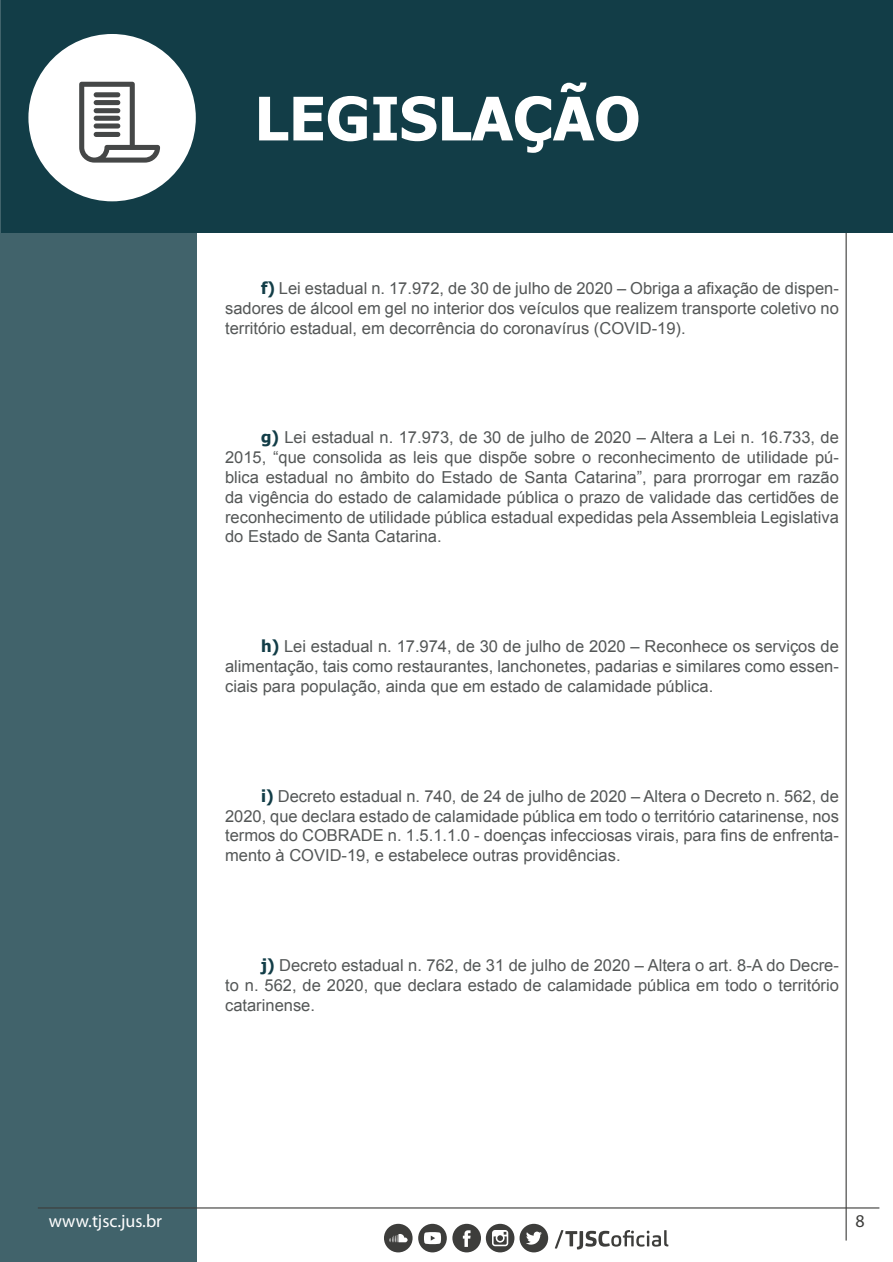
<style>
.page{position:relative;width:893px;height:1262px;background:#fff}
.page>*{position:absolute;margin:0;border:0;box-sizing:border-box;transform-origin:0 0}
.t1{font:700 60px "Tahoma";color:#fff}
.t2{font:18px "Myriad Pro";color:#fff}
.t3{font:18px "Myriad Pro";color:#3d3d3b}
.t4{font:16.5px/19.8px "Arial";color:#545757;text-align:justify}
.s1{font-family:"Tahoma";font-weight:700;color:#123d47}
</style>
<div class="page">
<svg style="left:555px;top:1230px;width:113px;height:19px"></svg>
<svg style="left:418px;top:1223px;width:130px;height:29px"></svg>
<svg style="left:384px;top:1223px;width:28px;height:29px"></svg>
<div style="left:0;top:0;width:196px;height:1262px;background:#41636b"></div>
<hr style="left:38px;top:1207px;width:841px;height:1px;background:#3d3d3b">
<hr style="left:845px;top:54px;width:1px;height:1186px;background:#3d3d3b">
<div style="left:2px;top:0;width:890px;height:232px;background:#123d47"></div>
<div style="left:28px;top:34px;width:168px;height:167px;background:#fff;border-radius:50%"></div>
<svg style="left:79px;top:82px;width:81px;height:81px"></svg>
<div style="left:94px;top:92px;width:26px;height:5px;background:#454747;border-radius:3px"></div>
<div style="left:94px;top:100px;width:26px;height:5px;background:#454747;border-radius:3px"></div>
<div style="left:94px;top:108px;width:26px;height:5px;background:#454747;border-radius:3px"></div>
<div style="left:94px;top:116px;width:26px;height:5px;background:#454747;border-radius:3px"></div>
<div style="left:94px;top:123px;width:26px;height:5px;background:#454747;border-radius:3px"></div>
<div style="left:94px;top:132px;width:26px;height:5px;background:#454747;border-radius:3px"></div>
<h1 class="t1" style="left:254px;top:76px;width:387px">LEGISLAÇÃO</h1>
<p class="t4" style="left:225px;top:278px;width:615px;text-indent:36px"><span class="s1">f)</span> Lei estadual n. 17.972, de 30 de julho de 2020 – Obriga a afixação de dispen&shy;sadores de álcool em gel no interior dos veículos que realizem transporte coletivo no território estadual, em decorrência do coronavírus (COVID-19).</p>
<p class="t4" style="left:225px;top:428px;width:615px;text-indent:36px"><span class="s1">g)</span> Lei estadual n. 17.973, de 30 de julho de 2020 – Altera a Lei n. 16.733, de 2015, “que consolida as leis que dispõe sobre o reconhecimento de utilidade pú&shy;blica estadual no âmbito do Estado de Santa Catarina”, para prorrogar em razão da vigência do estado de calamidade pública o prazo de validade das certidões de reconhecimento de utilidade pública estadual expedidas pela Assembleia Legislativa do Estado de Santa Catarina.</p>
<p class="t4" style="left:225px;top:637px;width:615px;text-indent:36px"><span class="s1">h)</span> Lei estadual n. 17.974, de 30 de julho de 2020 – Reconhece os serviços de alimentação, tais como restaurantes, lanchonetes, padarias e similares como essen&shy;ciais para população, ainda que em estado de calamidade pública.</p>
<p class="t4" style="left:225px;top:786px;width:615px;text-indent:36px"><span class="s1">i)</span> Decreto estadual n. 740, de 24 de julho de 2020 – Altera o Decreto n. 562, de 2020, que declara estado de calamidade pública em todo o território catarinense, nos termos do COBRADE n. 1.5.1.1.0 - doenças infecciosas virais, para fins de enfrenta&shy;mento à COVID-19, e estabelece outras providências.</p>
<p class="t4" style="left:225px;top:955px;width:615px;text-indent:36px"><span class="s1">j)</span> Decreto estadual n. 762, de 31 de julho de 2020 – Altera o art. 8-A do Decre&shy;to n. 562, de 2020, que declara estado de calamidade pública em todo o território catarinense.</p>
<p class="t2" style="left:37px;top:1210px;width:126px">wwww.tjsc.jus.br</p>
<p class="t2" style="left:51px;top:1212px;width:101px">ww.tjsc.jus.br</p>
<p class="t3" style="left:855px;top:1210px;width:11px">8</p>
</div>
